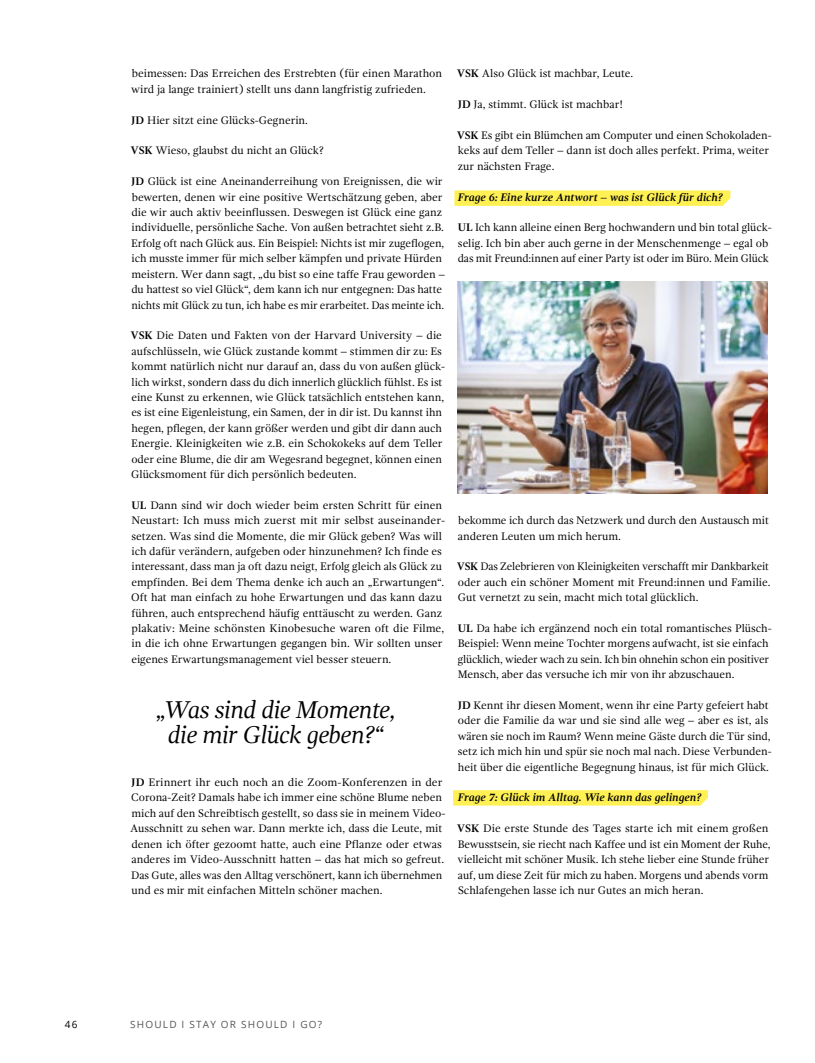
<style>
.page{position:relative;width:815px;height:1063px;background:#fff}
.page>*{position:absolute;margin:0;border:0;box-sizing:border-box;transform-origin:0 0}
.t1{font:italic 25px/25px "Gandhi Serif";letter-spacing:-.02em;color:#000;text-align:center}
.t2{font:11.25px/15.4px "Gandhi Serif";letter-spacing:-.005em;color:#000}
.t3{font:italic 700 11.25px "Gandhi Serif";color:#000}
.t4{font:10px "Open Sans";letter-spacing:.12em;color:#565655}
.t5{font:10px "Open Sans";color:#000}
.s1{font-weight:700}
.s2{font-weight:400;font-style:normal}
</style>
<div class="page">
<svg style="left:454px;top:190px;width:276px;height:16px"></svg>
<svg style="left:453px;top:790px;width:255px;height:16px"></svg>
<img style="left:458px;top:281px;width:310px;height:213px">
<p class="t2" style="left:131px;top:66px;width:312px">beimessen: Das Erreichen des Erstrebten (für einen Marathon wird ja lange trainiert) stellt uns dann langfristig zufrieden.</p>
<p class="t2" style="left:131px;top:112px;width:178px"><span class="s1">JD</span> Hier sitzt eine Glücks-Gegnerin.</p>
<p class="t2" style="left:130px;top:143px;width:195px"><span class="s1">VSK</span> Wieso, glaubst du nicht an Glück?</p>
<p class="t2" style="left:131px;top:174px;width:315px"><span class="s1">JD</span> Glück ist eine Aneinanderreihung von Ereignissen, die wir bewerten, denen wir eine positive Wertschätzung geben, aber die wir auch aktiv beeinflussen. Deswegen ist Glück eine ganz individuelle, persönliche Sache. Von außen betrachtet sieht z.B.<br>Erfolg oft nach Glück aus. Ein Beispiel: Nichts ist mir zugeflogen, ich musste immer für mich selber kämpfen und private Hürden meistern. Wer dann sagt, „du bist so eine taffe Frau geworden – du hattest so viel Glück“, dem kann ich nur entgegnen: Das hatte nichts mit Glück zu tun, ich habe es mir erarbeitet. Das meinte ich.</p>
<p class="t2" style="left:130px;top:328px;width:316px"><span class="s1">VSK</span> Die Daten und Fakten von der Harvard University – die aufschlüsseln, wie Glück zustande kommt – stimmen dir zu: Es kommt natürlich nicht nur darauf an, dass du von außen glück&shy;lich wirkst, sondern dass du dich innerlich glücklich fühlst. Es ist eine Kunst zu erkennen, wie Glück tatsächlich entstehen kann, es ist eine Eigenleistung, ein Samen, der in dir ist. Du kannst ihn hegen, pflegen, der kann größer werden und gibt dir dann auch Energie. Kleinigkeiten wie z.B. ein Schokokeks auf dem Teller oder eine Blume, die dir am Wegesrand begegnet, können einen Glücksmoment für dich persönlich bedeuten.</p>
<p class="t2" style="left:131px;top:497px;width:315px"><span class="s1">UL</span> Dann sind wir doch wieder beim ersten Schritt für einen Neustart: Ich muss mich zuerst mit mir selbst auseinander&shy;setzen. Was sind die Momente, die mir Glück geben? Was will ich dafür verändern, aufgeben oder hinzunehmen? Ich finde es interessant, dass man ja oft dazu neigt, Erfolg gleich als Glück zu empfinden. Bei dem Thema denke ich auch an „Erwartungen“.<br>Oft hat man einfach zu hohe Erwartungen und das kann dazu führen, auch entsprechend häufig enttäuscht zu werden. Ganz plakativ: Meine schönsten Kinobesuche waren oft die Filme, in die ich ohne Erwartungen gegangen bin. Wir sollten unser eigenes Erwartungsmanagement viel besser steuern.</p>
<h1 class="t1" style="left:156px;top:697px;width:241px">„Was sind die Momente, die mir Glück geben?“</h1>
<p class="t2" style="left:130px;top:775px;width:317px"><span class="s1">JD</span> Erinnert ihr euch noch an die Zoom-Konferenzen in der Corona-Zeit? Damals habe ich immer eine schöne Blume neben mich auf den Schreibtisch gestellt, so dass sie in meinem Video-Ausschnitt zu sehen war. Dann merkte ich, dass die Leute, mit denen ich öfter gezoomt hatte, auch eine Pflanze oder etwas anderes im Video-Ausschnitt hatten – das hat mich so gefreut.<br>Das Gute, alles was den Alltag verschönert, kann ich übernehmen und es mir mit einfachen Mitteln schöner machen.</p>
<p class="t2" style="left:457px;top:66px;width:178px"><span class="s1">VSK</span> Also Glück ist machbar, Leute.</p>
<p class="t2" style="left:458px;top:97px;width:167px"><span class="s1">JD</span> Ja, stimmt. Glück ist machbar!</p>
<p class="t2" style="left:457px;top:128px;width:316px"><span class="s1">VSK</span> Es gibt ein Blümchen am Computer und einen Schokoladen&shy;keks auf dem Teller – dann ist doch alles perfekt. Prima, weiter zur nächsten Frage.</p>
<p class="t3" style="left:458px;top:190px;width:267px">Frage 6: Eine kurze Antwort <span class="s2">–</span> was ist Glück für dich?</p>
<p class="t2" style="left:458px;top:220px;width:315px"><span class="s1">UL</span> Ich kann alleine einen Berg hochwandern und bin total glück&shy;selig. Ich bin aber auch gerne in der Menschenmenge – egal ob das mit Freund:innen auf einer Party ist oder im Büro. Mein Glück</p>
<p class="t2" style="left:458px;top:513px;width:313px">bekomme ich durch das Netzwerk und durch den Austausch mit anderen Leuten um mich herum.</p>
<p class="t2" style="left:457px;top:559px;width:315px"><span class="s1">VSK</span> Das Zelebrieren von Kleinigkeiten verschafft mir Dankbarkeit oder auch ein schöner Moment mit Freund:innen und Familie.<br>Gut vernetzt zu sein, macht mich total glücklich.</p>
<p class="t2" style="left:458px;top:621px;width:315px"><span class="s1">UL</span> Da habe ich ergänzend noch ein total romantisches Plüsch-Beispiel: Wenn meine Tochter morgens aufwacht, ist sie einfach glücklich, wieder wach zu sein. Ich bin ohnehin schon ein positiver Mensch, aber das versuche ich mir von ihr abzuschauen.</p>
<p class="t2" style="left:458px;top:698px;width:315px"><span class="s1">JD</span> Kennt ihr diesen Moment, wenn ihr eine Party gefeiert habt oder die Familie da war und sie sind alle weg – aber es ist, als wären sie noch im Raum? Wenn meine Gäste durch die Tür sind, setz ich mich hin und spür sie noch mal nach. Diese Verbunden&shy;heit über die eigentliche Begegnung hinaus, ist für mich Glück.</p>
<p class="t3" style="left:458px;top:791px;width:245px">Frage 7: Glück im Alltag. Wie kann das gelingen?</p>
<p class="t2" style="left:457px;top:821px;width:315px"><span class="s1">VSK</span> Die erste Stunde des Tages starte ich mit einem großen Bewusstsein, sie riecht nach Kaffee und ist ein Moment der Ruhe, vielleicht mit schöner Musik. Ich stehe lieber eine Stunde früher auf, um diese Zeit für mich zu haben. Morgens und abends vorm Schlafengehen lasse ich nur Gutes an mich heran.</p>
<p class="t5" style="left:65px;top:1018px;width:14px">46</p>
<p class="t4" style="left:130px;top:1018px;width:9px">SHO</p>
<p class="t4" style="left:154px;top:1018px;width:16px">ULD</p>
<p class="t4" style="left:182px;top:1018px;width:23px">I STAY</p>
<p class="t4" style="left:221px;top:1018px;width:9px">OR</p>
<p class="t4" style="left:241px;top:1018px;width:40px">SHOULD</p>
<p class="t4" style="left:293px;top:1018px;width:31px">I GO?</p>
</div>
